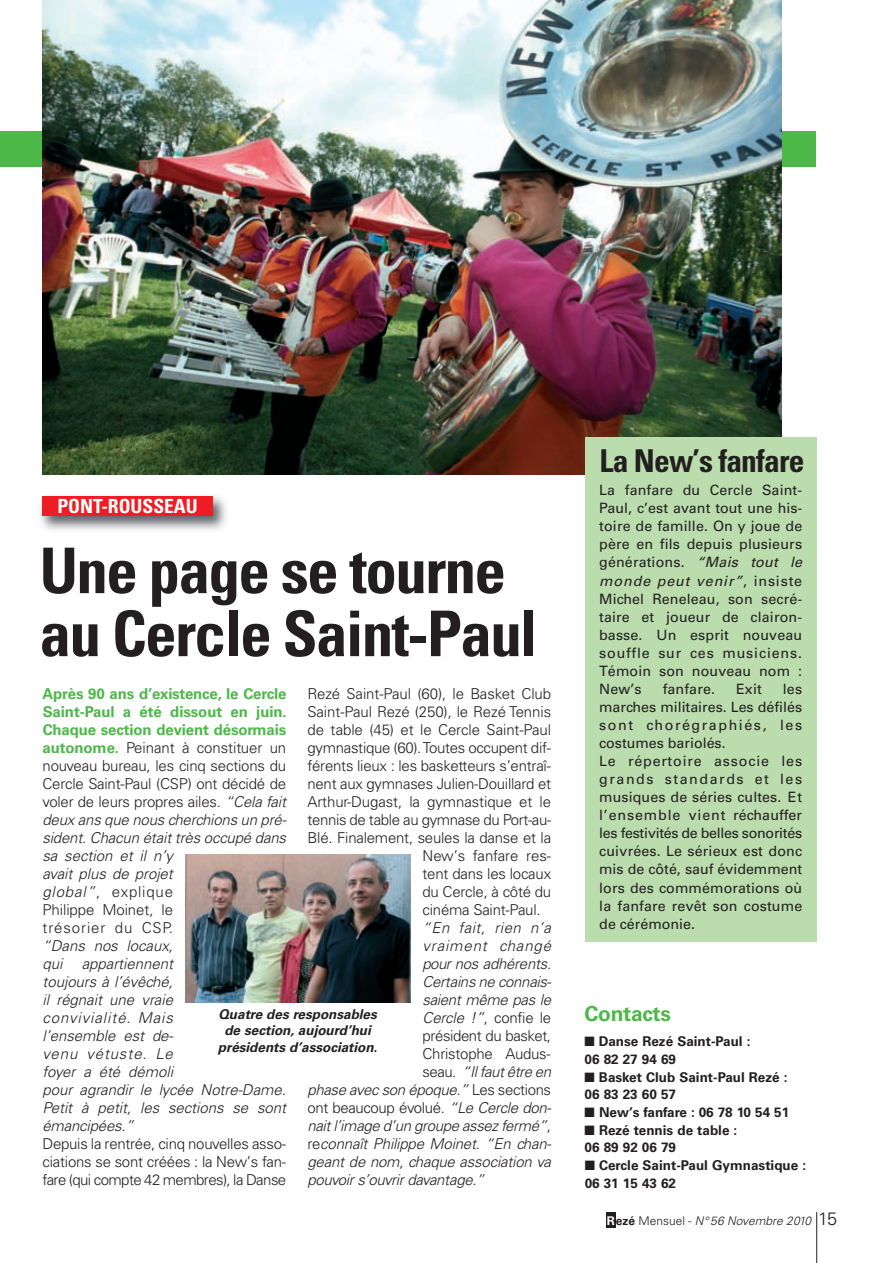
<style>
.page{position:relative;width:893px;height:1263px;background:#fff}
.page>*{position:absolute;margin:0;border:0;box-sizing:border-box;transform-origin:0 0}
.t1{font:700 condensed 63px/63px "Univers";letter-spacing:-.025em;color:#231f20}
.t2{font:700 condensed 31.5px "Univers";letter-spacing:-.025em;color:#231f20}
.t3{font:700 21px "Univers";letter-spacing:-.015em;color:#4cb848}
.t4{font:700 condensed 19.5px "Univers";color:#fff}
.t5{font:300 15px/18px "Univers";letter-spacing:-.015em;color:#231f20}
.t6{font:italic 300 15px/18px "Univers";letter-spacing:-.01em;color:#231f20}
.t7{font:italic 300 15px "Univers";letter-spacing:-.03em;color:#231f20}
.t8{font:italic 300 15px "Univers";letter-spacing:.03em;color:#231f20}
.t9{font:italic 300 15px "Univers";letter-spacing:.06em;color:#231f20}
.t10{font:14.25px/18px "Univers";letter-spacing:.01em;color:#231f20;text-align:justify}
.t11{font:700 13.5px/17.7px "Univers";color:#231f20}
.t12{font:italic 700 13.5px/16.2px "Univers";color:#231f20;text-align:center}
.t13{font:italic 300 12px "Univers";letter-spacing:.005em;color:#231f20}
.s1{font-style:italic}
.s2{font-style:normal}
.s3{font-weight:700;color:#4cb848}
.s4{font-weight:700;font-style:normal;color:#fff}
.s5{font-weight:700;font-style:normal}
.s6{font-style:normal;font-size:18px}
</style>
<div class="page">
<hr style="left:816px;top:1212px;width:1px;height:51px;background:#231f20">
<div style="left:606px;top:1212px;width:9px;height:15px;background:#231f20"></div>
<img style="left:40px;top:496px;width:186px;height:34px">
<div style="left:43px;top:496px;width:170px;height:20px;background:#ee1d23"></div>
<div style="left:0;top:132px;width:816px;height:35px;background:#4cb848"></div>
<img style="left:185px;top:854px;width:226px;height:148px">
<img style="left:43px;top:0;width:739px;height:475px">
<div style="left:585px;top:438px;width:231px;height:504px;background:#bbddae"></div>
<h3 class="t4" style="left:57px;top:499px;width:142px">PONT-ROUSSEAU</h3>
<h1 class="t1" style="left:40px;top:544px;width:500px">Une page se tourne au Cercle Saint-Paul</h1>
<p class="t5" style="left:307px;top:686px;width:245px">Rezé Saint-Paul (60), le Basket Club</p>
<p class="t5" style="left:307px;top:704px;width:245px">Saint-Paul Rezé (250), le Rezé Tennis</p>
<p class="t5" style="left:307px;top:722px;width:245px">de table (45) et le Cercle Saint-Paul</p>
<p class="t5" style="left:308px;top:740px;width:245px">gymnastique (60). Toutes occupent dif-</p>
<p class="t5" style="left:307px;top:758px;width:245px">férents lieux : les basketteurs s’entraî-</p>
<p class="t5" style="left:307px;top:776px;width:245px">nent aux gymnases Julien-Douillard et</p>
<p class="t5" style="left:307px;top:794px;width:245px">Arthur-Dugast, la gymnastique et le</p>
<p class="t5" style="left:307px;top:812px;width:245px">tennis de table au gymnase du Port-au-</p>
<p class="t5" style="left:307px;top:830px;width:245px">Blé. Finalement, seules la danse et la</p>
<p class="t5" style="left:423px;top:848px;width:130px">New’s fanfare res-</p>
<p class="t5" style="left:423px;top:866px;width:130px">tent dans les locaux</p>
<p class="t5" style="left:422px;top:884px;width:130px">du Cercle, à côté du</p>
<p class="t5" style="left:423px;top:902px;width:120px">cinéma Saint-Paul.</p>
<p class="t8" style="left:422px;top:922px;width:130px">“En fait, rien n’a</p>
<p class="t9" style="left:422px;top:940px;width:130px">vraiment changé</p>
<p class="t6" style="left:422px;top:956px;width:130px">pour nos adhérents.</p>
<p class="t6" style="left:423px;top:974px;width:130px">Certains ne connais-</p>
<p class="t6" style="left:423px;top:992px;width:130px">saient même pas le</p>
<p class="t5" style="left:422px;top:1010px;width:130px"><span class="s1">Cercle !”</span>, confie le</p>
<p class="t5" style="left:422px;top:1028px;width:130px">président du basket,</p>
<p class="t5" style="left:422px;top:1046px;width:130px">Christophe Audus-</p>
<p class="t7" style="left:422px;top:1066px;width:130px"><span class="s2">seau.</span> “Il faut être en</p>
<p class="t6" style="left:307px;top:1082px;width:245px">phase avec son époque.” <span class="s2">Les sections</span></p>
<p class="t5" style="left:307px;top:1100px;width:245px">ont beaucoup évolué. <span class="s1">“Le Cercle don-</span></p>
<p class="t6" style="left:307px;top:1118px;width:245px">nait l’image d’un groupe assez fermé”<span class="s2">,</span></p>
<p class="t6" style="left:307px;top:1136px;width:245px"><span class="s2">re</span>connaît Philippe Moinet. “En chan-</p>
<p class="t6" style="left:307px;top:1154px;width:245px">geant de nom, chaque association va</p>
<p class="t6" style="left:307px;top:1172px;width:179px">pouvoir s’ouvrir davantage.”</p>
<p class="t5" style="left:42px;top:686px;width:246px"><span class="s3">Après 90 ans d’existence, le Cercle<br>Saint-Paul a été dissout en juin.<br>Chaque section devient désormais autonome.</span> Peinant à constituer un nouveau bureau, les cinq sections du<br>Cercle Saint-Paul (CSP) ont décidé de voler de leurs propres ailes. <span class="s1">“Cela fait deux ans que nous cherchions un pré&shy;sident. Chacun était très occupé dans sa section et il n’y<br>avait plus de projet<br>global”</span>, explique<br>Philippe Moinet, le<br>trésorier du CSP.</p>
<p class="t6" style="left:43px;top:938px;width:132px">“Dans nos locaux, qui</p>
<p class="t6" style="left:42px;top:956px;width:245px;text-indent:39px">appartiennent<br>toujours à l’évêché,<br>il régnait une vraie<br>convivialité. Mais<br>l’ensemble est de-<br>venu vétuste. Le<br>foyer a été démoli<br>pour agrandir le lycée Notre-Dame.<br>Petit à petit, les sections se sont émancipées.”</p>
<p class="t5" style="left:42px;top:1136px;width:245px;text-align:justify">Depuis la rentrée, cinq nouvelles asso&shy;ciations se sont créées : la New’s fan&shy;fare (qui compte 42 membres), la Danse</p>
<p class="t12" style="left:218px;top:1007px;width:161px">Quatre des responsables de section, aujourd’hui présidents d’association.</p>
<h2 class="t2" style="left:600px;top:450px;width:207px">La New’s fanfare</h2>
<p class="t10" style="left:599px;top:482px;width:205px">La fanfare du Cercle Saint-Paul, c’est avant tout une his&shy;toire de famille. On y joue de père en fils depuis plusieurs générations. <span class="s1">“Mais tout le monde peut venir”</span>, insiste Michel Reneleau, son secré&shy;taire et joueur de clairon&shy;basse. Un esprit nouveau souffle sur ces musiciens.<br>Témoin son nouveau nom :<br>New’s</p>
<p class="t10" style="left:663px;top:681px;width:54px">fanfare.</p>
<p class="t10" style="left:736px;top:681px;width:27px">Exit</p>
<p class="t10" style="left:599px;top:681px;width:205px;text-align:left;text-indent:184px">les marches militaires. Les défilés sont chorégraphiés, les costumes bariolés.<br>Le répertoire associe les grands standards et les musiques de séries cultes. Et l’ensemble vient réchauffer les festivités de belles sonorités cuivrées. Le sérieux est donc mis de côté, sauf évidemment lors des commémorations où la fanfare revêt son costume de cérémonie.</p>
<h3 class="t3" style="left:585px;top:1006px;width:88px">Contacts</h3>
<p class="t11" style="left:585px;top:1034px;width:167px">■ Danse Rezé Saint-Paul :<br>06 82 27 94 69</p>
<p class="t11" style="left:585px;top:1069px;width:204px">■ Basket Club Saint-Paul Rezé :<br>06 83 23 60 57</p>
<p class="t11" style="left:585px;top:1104px;width:206px">■ New’s fanfare : 06 78 10 54 51</p>
<p class="t11" style="left:585px;top:1122px;width:154px">■ Rezé tennis de table :<br>06 89 92 06 79</p>
<p class="t11" style="left:585px;top:1157px;width:223px">■ Cercle Saint-Paul Gymnastique :<br>06 31 15 43 62</p>
<p class="t13" style="left:607px;top:1217px;width:232px"><span class="s4">R</span><span class="s5">ezé</span> <span class="s2">Mensuel -</span> N° 56 Novembre 2010 <span class="s6">15</span></p>
</div>
